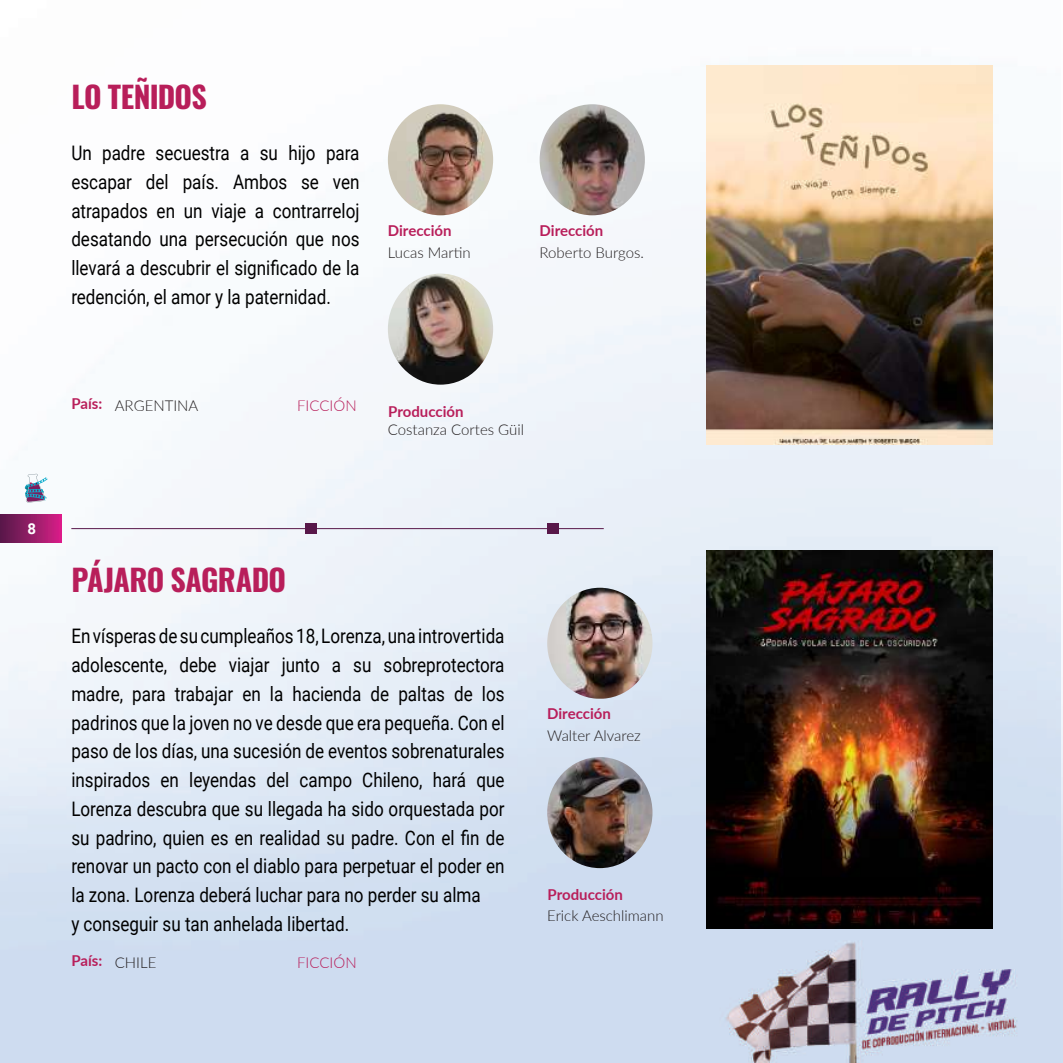
<style>
.page{position:relative;width:1063px;height:1063px;background:#fff}
.page>*{position:absolute;margin:0;border:0;box-sizing:border-box;transform-origin:0 0}
.t1{font:700 30px "Oswald";letter-spacing:-.025em;color:#b81e5a}
.t2{font:20px/28.8px "Roboto";color:#000;text-align:justify;scale:.85 1}
.t3{font:300 15px "Lato";color:#231f20}
.t4{font:700 15px "Lato";color:#b81e5a}
.t5{font:300 15px "Lato";color:#b81e5a}
.t6{font:700 15px "Roboto";color:#fff}
</style>
<div class="page">
<img style="left:0;top:65px;width:1061px;height:998px">
<svg style="left:25px;top:474px;width:23px;height:28px"></svg>
<div style="left:0;top:514px;width:62px;height:28px;background:linear-gradient(to right,#541a48,#d51e86)"></div>
<img style="left:706px;top:65px;width:286px;height:380px">
<img style="left:706px;top:550px;width:286px;height:378px">
<img style="left:388px;top:274px;width:105px;height:111px">
<img style="left:547px;top:757px;width:105px;height:111px">
<img style="left:388px;top:104px;width:105px;height:111px">
<img style="left:540px;top:104px;width:105px;height:111px">
<img style="left:547px;top:588px;width:105px;height:111px">
<hr style="left:71px;top:528px;width:533px;height:1px;background:#581749">
<div style="left:547px;top:523px;width:12px;height:11px;background:#581749"></div>
<div style="left:305px;top:523px;width:11px;height:11px;background:#581749"></div>
<p class="t6" style="left:28px;top:519px;width:10px">8</p>
<h1 class="t1" style="left:71px;top:81px;width:137px">LO TEÑIDOS</h1>
<p class="t2" style="left:71px;top:138px;width:341px">Un padre secuestra a su hijo para escapar del país. Ambos se ven atrapados en un viaje a contrarreloj desatando una persecución que nos llevará a descubrir el significado de la redención, el amor y la paternidad.</p>
<p class="t4" style="left:388px;top:219px;width:65px">Dirección</p>
<p class="t4" style="left:540px;top:219px;width:65px">Dirección</p>
<p class="t3" style="left:388px;top:242px;width:84px">Lucas Martin</p>
<p class="t3" style="left:540px;top:242px;width:106px">Roberto Burgos.</p>
<p class="t4" style="left:71px;top:392px;width:32px">País:</p>
<p class="t3" style="left:115px;top:395px;width:85px">ARGENTINA</p>
<p class="t5" style="left:297px;top:395px;width:61px">FICCIÓN</p>
<p class="t4" style="left:388px;top:400px;width:77px">Producción</p>
<p class="t3" style="left:388px;top:419px;width:138px">Costanza Cortes Güil</p>
<h1 class="t1" style="left:71px;top:565px;width:216px">PÁJARO SAGRADO</h1>
<p class="t2" style="left:71px;top:621px;width:511px;text-align:left">En vísperas de su cumpleaños 18, Lorenza, una introvertida adolescente, debe viajar junto a su sobreprotectora madre, para trabajar en la hacienda de paltas de los padrinos que la joven no ve desde que era pequeña. Con el paso de los días, una sucesión de eventos sobrenaturales inspirados en leyendas del campo Chileno, hará que Lorenza descubra que su llegada ha sido orquestada por su padrino, quien es en realidad su padre. Con el fin de renovar un pacto con el diablo para perpetuar el poder en la zona. Lorenza deberá luchar para no perder su alma<br>y conseguir su tan anhelada libertad.</p>
<p class="t4" style="left:71px;top:950px;width:32px">País:</p>
<p class="t3" style="left:115px;top:952px;width:43px">CHILE</p>
<p class="t5" style="left:297px;top:953px;width:61px">FICCIÓN</p>
<p class="t4" style="left:547px;top:703px;width:65px">Dirección</p>
<p class="t3" style="left:547px;top:725px;width:95px">Walter Alvarez</p>
<p class="t4" style="left:548px;top:884px;width:77px">Producción</p>
<p class="t3" style="left:547px;top:905px;width:118px">Erick Aeschlimann</p>
</div>
